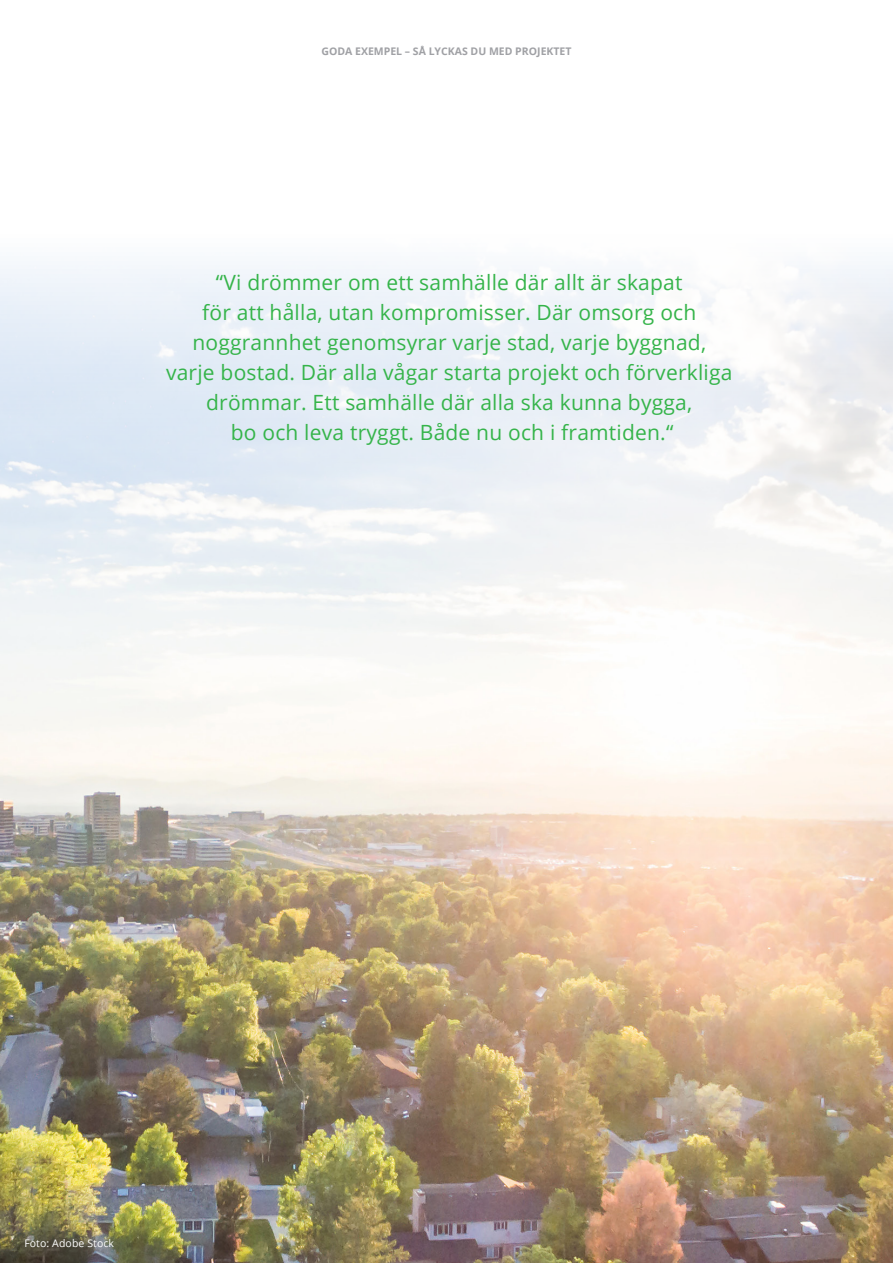
<style>
.page{position:relative;width:893px;height:1263px;background:#fff}
.page>*{position:absolute;margin:0;border:0;box-sizing:border-box;transform-origin:0 0}
.Brödtext{font:21px/30px "Open Sans";letter-spacing:.01em;color:#35b44a;text-align:center}
.t1{font:700 10.5px "Open Sans";color:#a0a1a5}
.Brödtext-2{font:10.5px "Open Sans";letter-spacing:.01em;color:#fff}
</style>
<div class="page">
<img style="left:1px;top:265px;width:892px;height:998px">
<p class="t1" style="left:321px;top:44px;width:252px">GODA EXEMPEL – SÅ LYCKAS DU MED PROJEKTET</p>
<p class="Brödtext" style="left:166px;top:267px;width:568px">“Vi drömmer om ett samhälle där allt är skapat<br>för att hålla, utan kompromisser. Där omsorg och noggrannhet genomsyrar varje stad, varje byggnad, varje bostad. Där alla vågar starta projekt och förverkliga drömmar. Ett samhälle där alla ska kunna bygga,<br>bo och leva tryggt. Både nu och i framtiden.“</p>
<p class="Brödtext-2" style="left:24px;top:1235px;width:91px">Foto: Adobe Stock</p>
</div>
